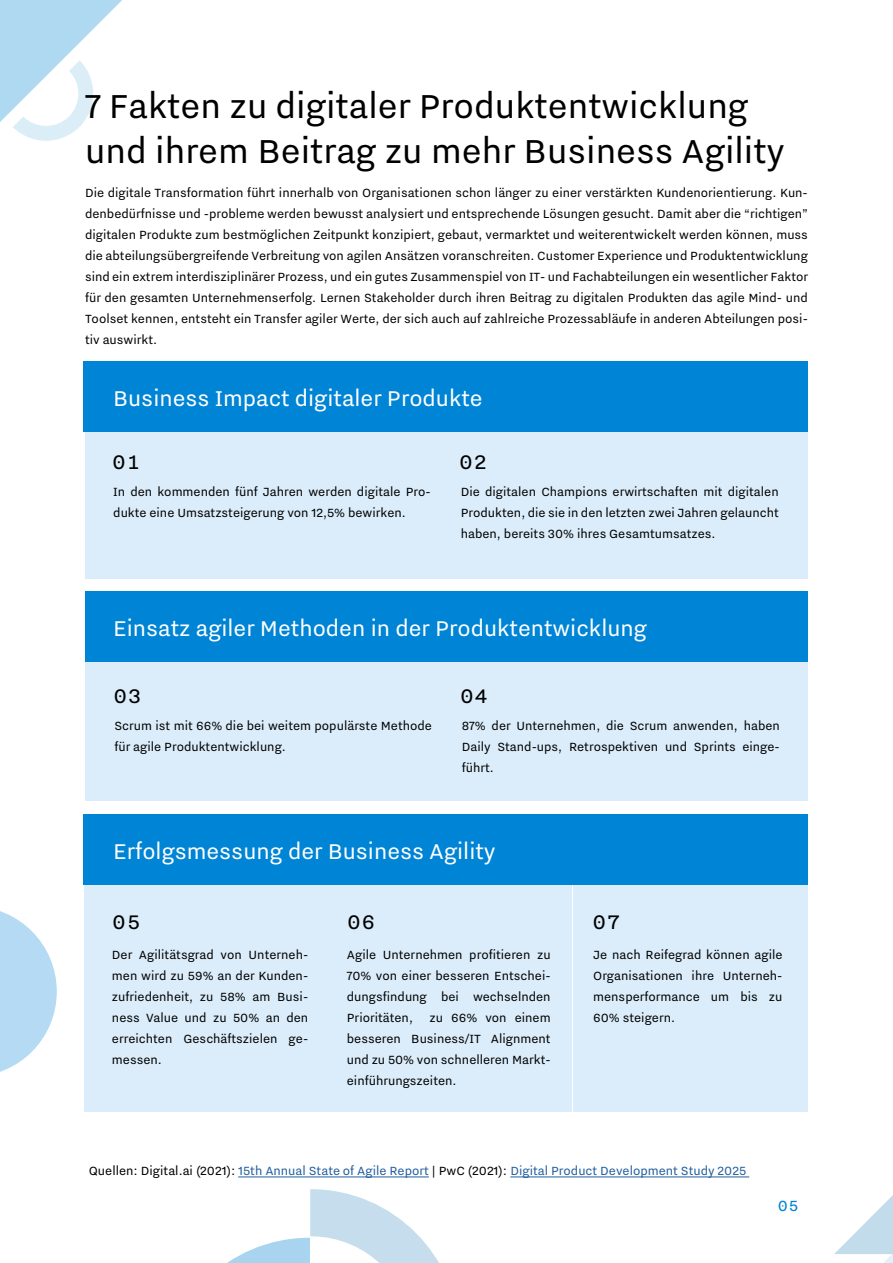
<style>
.page{position:relative;width:893px;height:1263px;background:#fff}
.page>*{position:absolute;margin:0;border:0;box-sizing:border-box;transform-origin:0 0}
.t1{font:42px/45px "Nitti Grotesk";color:#000}
.t2{font:27px "Nitti Grotesk";color:#fff}
.t3{font:24px "Nitti";color:#000}
.t4{font:18px "Nitti";color:#0084d5}
.t5{font:15px/21px "Nitti Grotesk";color:#000;text-align:justify}
.t6{font:15px "Nitti Grotesk";color:#215e9e}
.s1{color:#000}
</style>
<div class="page">
<div style="left:85px;top:432px;width:360px;height:146px;background:#dbedfa"></div>
<div style="left:446px;top:432px;width:362px;height:146px;background:#dbedfa"></div>
<div style="left:85px;top:662px;width:360px;height:138px;background:#dbedfa"></div>
<div style="left:446px;top:662px;width:362px;height:138px;background:#dbedfa"></div>
<div style="left:84px;top:883px;width:247px;height:229px;background:#dbedfa"></div>
<div style="left:573px;top:883px;width:235px;height:229px;background:#dbedfa"></div>
<div style="left:332px;top:883px;width:240px;height:229px;background:#dbedfa"></div>
<div style="left:84px;top:361px;width:724px;height:71px;background:#0084d5"></div>
<div style="left:85px;top:591px;width:723px;height:71px;background:#0084d5"></div>
<div style="left:84px;top:814px;width:724px;height:71px;background:#0084d5"></div>
<svg style="left:0;top:911px;width:57px;height:161px"></svg>
<svg style="left:227px;top:1189px;width:212px;height:74px"></svg>
<svg style="left:834px;top:1195px;width:59px;height:68px"></svg>
<svg style="left:0;top:0;width:122px;height:141px"></svg>
<hr style="left:238px;top:1176px;width:191px;height:1px;background:#215e9e">
<hr style="left:510px;top:1176px;width:239px;height:1px;background:#215e9e">
<h1 class="t1" style="left:85px;top:84px;width:701px">7 Fakten zu digitaler Produktentwicklung und ihrem Beitrag zu mehr Business Agility</h1>
<p class="t5" style="left:85px;top:182px;width:724px">Die digitale Transformation führt innerhalb von Organisationen schon länger zu einer verstärkten Kundenorientierung. Kun&shy;denbedürfnisse und -probleme werden bewusst analysiert und entsprechende Lösungen gesucht. Damit aber die “richtigen” digitalen Produkte zum bestmöglichen Zeitpunkt konzipiert, gebaut, vermarktet und weiterentwickelt werden können, muss die abteilungsübergreifende Verbreitung von agilen Ansätzen voranschreiten. Customer Experience und Produktentwicklung sind ein extrem interdisziplinärer Prozess, und ein gutes Zusammenspiel von IT- und Fachabteilungen ein wesentlicher Faktor für den gesamten Unternehmenserfolg. Lernen Stakeholder durch ihren Beitrag zu digitalen Produkten das agile Mind- und Toolset kennen, entsteht ein Transfer agiler Werte, der sich auch auf zahlreiche Prozessabläufe in anderen Abteilungen posi&shy;tiv auswirkt.</p>
<h2 class="t2" style="left:113px;top:385px;width:371px">Business Impact digitaler Produkte</h2>
<h3 class="t3" style="left:112px;top:448px;width:30px">01</h3>
<p class="t5" style="left:113px;top:481px;width:319px">In den kommenden fünf Jahren werden digitale Pro&shy;dukte eine Umsatzsteigerung von 12,5% bewirken.</p>
<h3 class="t3" style="left:459px;top:448px;width:30px">02</h3>
<p class="t5" style="left:461px;top:481px;width:320px">Die digitalen Champions erwirtschaften mit digitalen Produkten, die sie in den letzten zwei Jahren gelauncht haben, bereits 30% ihres Gesamtumsatzes.</p>
<h2 class="t2" style="left:113px;top:614px;width:535px">Einsatz agiler Methoden in der Produktentwicklung</h2>
<h3 class="t3" style="left:113px;top:682px;width:30px">03</h3>
<p class="t5" style="left:114px;top:715px;width:319px">Scrum ist mit 66% die bei weitem populärste Methode für agile Produktentwicklung.</p>
<h3 class="t3" style="left:460px;top:682px;width:30px">04</h3>
<p class="t5" style="left:462px;top:715px;width:320px">87% der Unternehmen, die Scrum anwenden, haben Daily Stand-ups, Retrospektiven und Sprints einge&shy;führt.</p>
<h2 class="t2" style="left:113px;top:837px;width:384px">Erfolgsmessung der Business Agility</h2>
<h3 class="t3" style="left:112px;top:908px;width:30px">05</h3>
<h3 class="t3" style="left:347px;top:908px;width:30px">06</h3>
<h3 class="t3" style="left:592px;top:908px;width:30px">07</h3>
<p class="t5" style="left:112px;top:944px;width:198px">Der Agilitätsgrad von Unterneh&shy;men wird zu 59% an der Kunden&shy;zufriedenheit, zu 58% am Busi&shy;ness Value und zu 50% an den erreichten Geschäftszielen ge&shy;messen.</p>
<p class="t5" style="left:347px;top:944px;width:205px">Agile Unternehmen profitieren zu 70% von einer besseren Entschei&shy;dungsfindung bei wechselnden Prioritäten, zu 66% von einem besseren Business/IT Alignment und zu 50% von schnelleren Markt&shy;einführungszeiten.</p>
<p class="t5" style="left:593px;top:944px;width:191px">Je nach Reifegrad können agile Organisationen ihre Unterneh&shy;mensperformance um bis zu 60% steigern.</p>
<p class="t6" style="left:89px;top:1163px;width:659px"><span class="s1">Quellen: Digital.ai (2021):</span> 15th Annual State of Agile Report <span class="s1">| PwC (2021):</span> Digital Product Development Study 2025</p>
<p class="t4" style="left:777px;top:1196px;width:23px">05</p>
</div>
